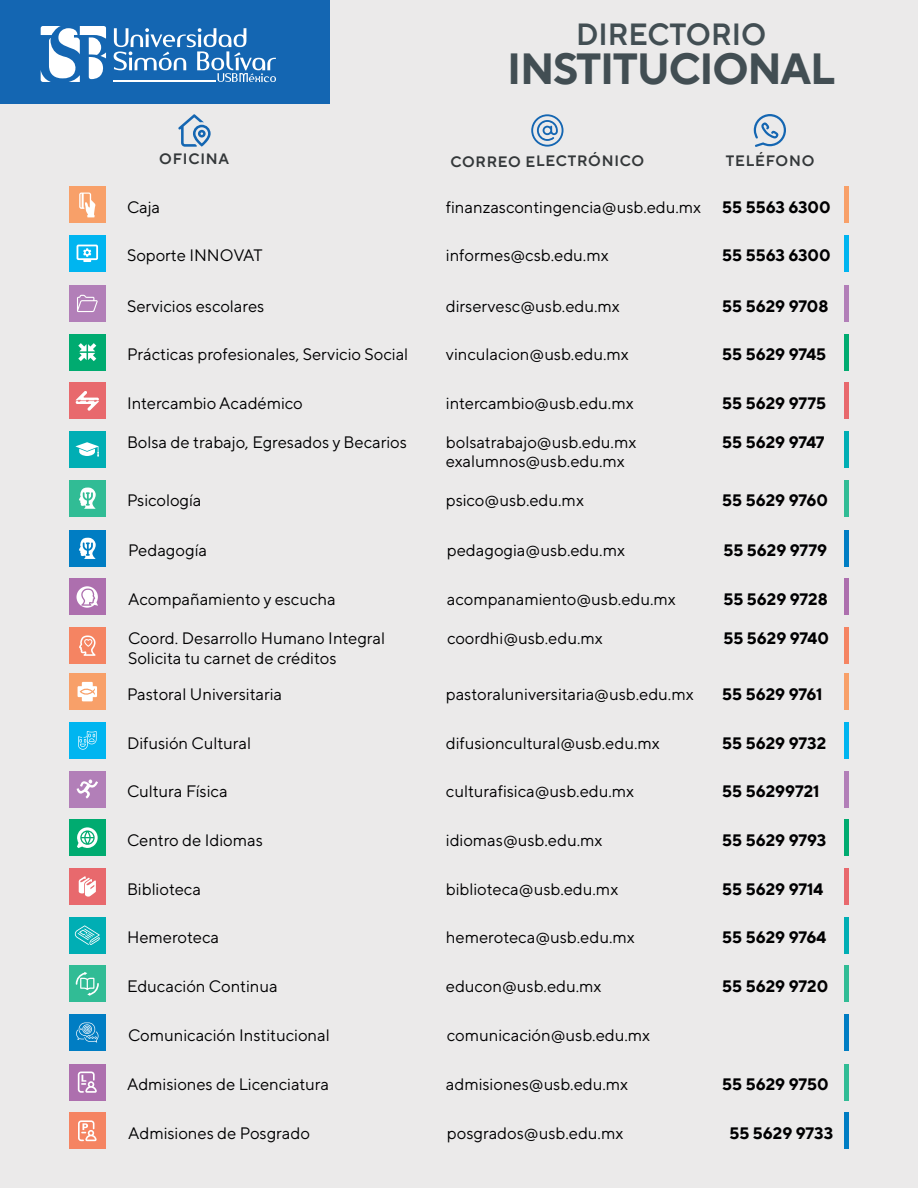
<style>
.page{position:relative;width:918px;height:1188px;background:#ebeaea}
.page>*{position:absolute;margin:0;border:0;box-sizing:border-box;transform-origin:0 0}
.t1{font:700 43.5px "Mail Sans Roman";letter-spacing:-.03em;color:#424e53}
.t2{font:600 30.6px "Mail Sans Roman";color:#424e53}
.t3{font:16.5px "Mail Sans Roman";color:#000001}
.t4{font:700 16.5px "Mail Sans Roman";color:#000001}
.t5{font:600 15px "Mail Sans Roman";letter-spacing:.045em;color:#333739}
</style>
<div class="page">
<div style="left:0;top:0;width:329px;height:104px;background:#1466b2"></div>
<hr style="left:845px;top:186px;width:4px;height:37px;background:#f8a069">
<div style="left:69px;top:186px;width:37px;height:37px;background:#f8a069"></div>
<svg style="left:79px;top:193px;width:17px;height:24px"></svg>
<hr style="left:845px;top:480px;width:4px;height:36px;background:#31bc95">
<div style="left:69px;top:480px;width:37px;height:36px;background:#31bc95"></div>
<svg style="left:79px;top:487px;width:17px;height:22px"></svg>
<hr style="left:845px;top:431px;width:4px;height:37px;background:#00aeb4">
<div style="left:69px;top:431px;width:37px;height:37px;background:#00aeb4"></div>
<svg style="left:76px;top:442px;width:23px;height:15px"></svg>
<hr style="left:845px;top:530px;width:4px;height:37px;background:#007dc3">
<div style="left:69px;top:530px;width:37px;height:37px;background:#007dc3"></div>
<svg style="left:79px;top:537px;width:17px;height:22px"></svg>
<hr style="left:845px;top:235px;width:4px;height:37px;background:#00b5f0">
<div style="left:69px;top:235px;width:37px;height:37px;background:#00b5f0"></div>
<svg style="left:77px;top:245px;width:21px;height:17px"></svg>
<hr style="left:845px;top:285px;width:4px;height:37px;background:#b27fb8">
<div style="left:69px;top:285px;width:37px;height:37px;background:#b27fb8"></div>
<svg style="left:77px;top:295px;width:21px;height:17px"></svg>
<hr style="left:845px;top:334px;width:4px;height:36px;background:#00ab70">
<div style="left:69px;top:334px;width:37px;height:36px;background:#00ab70"></div>
<svg style="left:78px;top:343px;width:18px;height:18px"></svg>
<hr style="left:845px;top:383px;width:4px;height:36px;background:#e8696d">
<div style="left:69px;top:383px;width:37px;height:36px;background:#e8696d"></div>
<svg style="left:76px;top:391px;width:23px;height:20px"></svg>
<hr style="left:845px;top:674px;width:4px;height:36px;background:#f8a069">
<div style="left:69px;top:673px;width:37px;height:37px;background:#f8a069"></div>
<svg style="left:78px;top:682px;width:19px;height:19px"></svg>
<hr style="left:845px;top:966px;width:4px;height:36px;background:#31bc95">
<div style="left:69px;top:966px;width:37px;height:36px;background:#31bc95"></div>
<svg style="left:76px;top:972px;width:23px;height:24px"></svg>
<hr style="left:845px;top:917px;width:4px;height:36px;background:#00aeb4">
<div style="left:69px;top:917px;width:37px;height:36px;background:#00aeb4"></div>
<svg style="left:75px;top:925px;width:25px;height:20px"></svg>
<hr style="left:845px;top:1014px;width:4px;height:37px;background:#007dc3">
<div style="left:69px;top:1014px;width:37px;height:37px;background:#007dc3"></div>
<svg style="left:76px;top:1022px;width:22px;height:21px"></svg>
<hr style="left:845px;top:1064px;width:4px;height:36px;background:#31bc95">
<div style="left:69px;top:1064px;width:37px;height:36px;background:#ad6fae"></div>
<svg style="left:78px;top:1072px;width:19px;height:21px"></svg>
<hr style="left:845px;top:1113px;width:4px;height:36px;background:#007dc3">
<div style="left:69px;top:1113px;width:37px;height:36px;background:#f58462"></div>
<svg style="left:78px;top:1120px;width:19px;height:21px"></svg>
<hr style="left:845px;top:722px;width:4px;height:37px;background:#00b5f0">
<div style="left:69px;top:722px;width:37px;height:37px;background:#00b5f0"></div>
<svg style="left:78px;top:731px;width:19px;height:19px"></svg>
<hr style="left:845px;top:771px;width:4px;height:36px;background:#b27fb8">
<div style="left:69px;top:771px;width:37px;height:36px;background:#b27fb8"></div>
<svg style="left:77px;top:780px;width:21px;height:19px"></svg>
<hr style="left:845px;top:820px;width:4px;height:36px;background:#00ab70">
<div style="left:69px;top:819px;width:37px;height:37px;background:#00ab70"></div>
<svg style="left:77px;top:827px;width:21px;height:21px"></svg>
<hr style="left:845px;top:868px;width:4px;height:37px;background:#e8696d">
<div style="left:69px;top:868px;width:37px;height:37px;background:#e8696d"></div>
<svg style="left:79px;top:876px;width:17px;height:21px"></svg>
<hr style="left:845px;top:579px;width:4px;height:36px;background:#ad6fae">
<div style="left:69px;top:579px;width:37px;height:36px;background:#ad6fae"></div>
<svg style="left:76px;top:586px;width:22px;height:22px"></svg>
<hr style="left:845px;top:627px;width:4px;height:37px;background:#f58462">
<div style="left:69px;top:627px;width:37px;height:37px;background:#f58462"></div>
<svg style="left:79px;top:635px;width:17px;height:21px"></svg>
<svg style="left:41px;top:26px;width:65px;height:56px"></svg>
<svg style="left:114px;top:28px;width:162px;height:54px"></svg>
<svg style="left:178px;top:114px;width:33px;height:33px"></svg>
<svg style="left:531px;top:114px;width:33px;height:33px"></svg>
<svg style="left:754px;top:114px;width:32px;height:33px"></svg>
<h2 class="t2" style="left:576px;top:16px;width:191px">DIRECTORIO</h2>
<h1 class="t1" style="left:507px;top:43px;width:329px">INSTITUCIONAL</h1>
<p class="t5" style="left:159px;top:150px;width:71px">OFICINA</p>
<p class="t5" style="left:450px;top:152px;width:195px">CORREO ELECTRÓNICO</p>
<p class="t5" style="left:726px;top:152px;width:90px">TELÉFONO</p>
<p class="t3" style="left:127px;top:197px;width:35px">Caja</p>
<p class="t3" style="left:446px;top:197px;width:257px">finanzascontingencia@usb.edu.mx</p>
<p class="t4" style="left:722px;top:197px;width:110px">55 5563 6300</p>
<p class="t3" style="left:127px;top:246px;width:137px">Soporte INNOVAT</p>
<p class="t3" style="left:446px;top:246px;width:164px">informes@csb.edu.mx</p>
<p class="t4" style="left:722px;top:246px;width:110px">55 5563 6300</p>
<p class="t3" style="left:127px;top:296px;width:139px">Servicios escolares</p>
<p class="t3" style="left:446px;top:296px;width:175px">dirservesc@usb.edu.mx</p>
<p class="t4" style="left:722px;top:296px;width:108px">55 5629 9708</p>
<p class="t3" style="left:127px;top:345px;width:283px">Prácticas profesionales, Servicio Social</p>
<p class="t3" style="left:446px;top:345px;width:184px">vinculacion@usb.edu.mx</p>
<p class="t4" style="left:722px;top:345px;width:105px">55 5629 9745</p>
<p class="t3" style="left:127px;top:394px;width:177px">Intercambio Académico</p>
<p class="t3" style="left:446px;top:394px;width:189px">intercambio@usb.edu.mx</p>
<p class="t4" style="left:722px;top:393px;width:105px">55 5629 9775</p>
<p class="t3" style="left:127px;top:432px;width:281px">Bolsa de trabajo, Egresados y Becarios</p>
<p class="t3" style="left:446px;top:432px;width:192px">bolsatrabajo@usb.edu.mx</p>
<p class="t4" style="left:722px;top:432px;width:104px">55 5629 9747</p>
<p class="t3" style="left:446px;top:452px;width:180px">exalumnos@usb.edu.mx</p>
<p class="t3" style="left:127px;top:491px;width:76px">Psicología</p>
<p class="t3" style="left:446px;top:491px;width:140px">psico@usb.edu.mx</p>
<p class="t4" style="left:722px;top:491px;width:107px">55 5629 9760</p>
<p class="t3" style="left:128px;top:541px;width:80px">Pedagogía</p>
<p class="t3" style="left:447px;top:541px;width:179px">pedagogia@usb.edu.mx</p>
<p class="t4" style="left:723px;top:541px;width:105px">55 5629 9779</p>
<p class="t3" style="left:128px;top:590px;width:209px">Acompañamiento y escucha</p>
<p class="t3" style="left:447px;top:590px;width:230px">acompanamiento@usb.edu.mx</p>
<p class="t4" style="left:723px;top:590px;width:106px">55 5629 9728</p>
<p class="t3" style="left:128px;top:629px;width:259px">Coord. Desarrollo Humano Integral</p>
<p class="t3" style="left:447px;top:629px;width:157px">coordhi@usb.edu.mx</p>
<p class="t4" style="left:723px;top:629px;width:107px">55 5629 9740</p>
<p class="t3" style="left:128px;top:649px;width:210px">Solicita tu carnet de créditos</p>
<p class="t3" style="left:127px;top:685px;width:157px">Pastoral Universitaria</p>
<p class="t3" style="left:446px;top:685px;width:249px">pastoraluniversitaria@usb.edu.mx</p>
<p class="t4" style="left:722px;top:684px;width:102px">55 5629 9761</p>
<p class="t3" style="left:127px;top:733px;width:126px">Difusión Cultural</p>
<p class="t3" style="left:446px;top:733px;width:215px">difusioncultural@usb.edu.mx</p>
<p class="t4" style="left:722px;top:733px;width:105px">55 5629 9732</p>
<p class="t3" style="left:127px;top:782px;width:102px">Cultura Física</p>
<p class="t3" style="left:446px;top:782px;width:190px">culturafisica@usb.edu.mx</p>
<p class="t4" style="left:722px;top:782px;width:99px">55 56299721</p>
<p class="t3" style="left:127px;top:831px;width:137px">Centro de Idiomas</p>
<p class="t3" style="left:446px;top:831px;width:158px">idiomas@usb.edu.mx</p>
<p class="t4" style="left:722px;top:830px;width:106px">55 5629 9793</p>
<p class="t3" style="left:127px;top:879px;width:76px">Biblioteca</p>
<p class="t3" style="left:446px;top:879px;width:174px">biblioteca@usb.edu.mx</p>
<p class="t4" style="left:722px;top:879px;width:103px">55 5629 9714</p>
<p class="t3" style="left:127px;top:928px;width:94px">Hemeroteca</p>
<p class="t3" style="left:446px;top:928px;width:190px">hemeroteca@usb.edu.mx</p>
<p class="t4" style="left:722px;top:928px;width:106px">55 5629 9764</p>
<p class="t3" style="left:127px;top:977px;width:152px">Educación Continua</p>
<p class="t3" style="left:446px;top:977px;width:157px">educon@usb.edu.mx</p>
<p class="t4" style="left:722px;top:976px;width:107px">55 5629 9720</p>
<p class="t3" style="left:128px;top:1025px;width:203px">Comunicación Institucional</p>
<p class="t3" style="left:447px;top:1025px;width:205px">comunicación@usb.edu.mx</p>
<p class="t3" style="left:127px;top:1075px;width:204px">Admisiones de Licenciatura</p>
<p class="t3" style="left:446px;top:1075px;width:184px">admisiones@usb.edu.mx</p>
<p class="t4" style="left:722px;top:1075px;width:108px">55 5629 9750</p>
<p class="t3" style="left:128px;top:1124px;width:183px">Admisiones de Posgrado</p>
<p class="t3" style="left:447px;top:1124px;width:178px">posgrados@usb.edu.mx</p>
<p class="t4" style="left:729px;top:1123px;width:105px">55 5629 9733</p>
</div>
